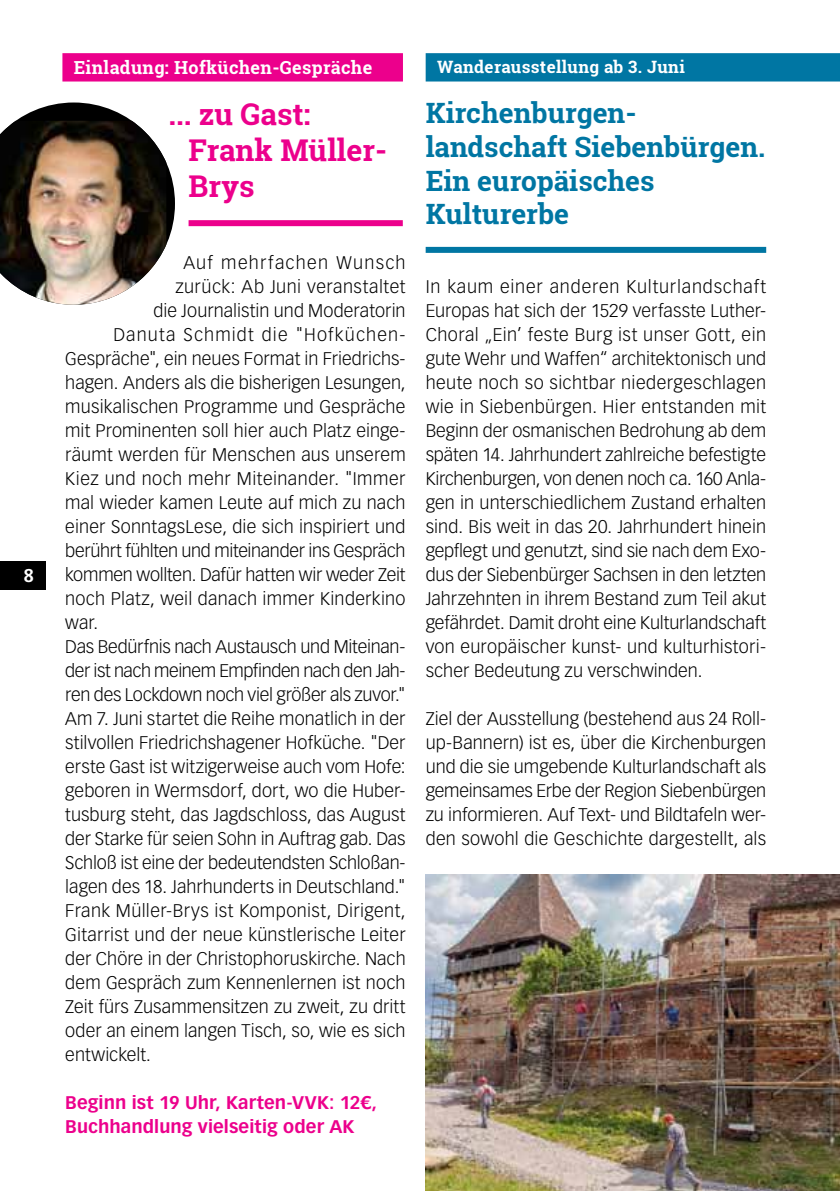
<style>
.page{position:relative;width:840px;height:1191px;background:#fff}
.page>*{position:absolute;margin:0;border:0;box-sizing:border-box;transform-origin:0 0}
.t1{font:700 30px/36px "Roboto Slab";color:#ec008c}
.t2{font:700 28px/33.6px "Roboto Slab";color:#0076a3}
.t3{font:300 18px/24px "Vectora LT Std";letter-spacing:.005em;color:#000;text-align:justify}
.t4{font:300 18px "Vectora LT Std";letter-spacing:-.02em;color:#000}
.t5{font:300 18px "Vectora LT Std";letter-spacing:-.015em;color:#000}
.t6{font:300 18px "Vectora LT Std";letter-spacing:.025em;color:#000}
.t7{font:700 18px/24px "Vectora LT Std";letter-spacing:.005em;color:#ec008c}
.t8{font:300 18px "Vectora LT Std";letter-spacing:-.025em;color:#000}
.t9{font:700 18px "Roboto Slab";letter-spacing:.02em;color:#fff}
.t10{font:300 18px "Vectora LT Std";letter-spacing:.065em;color:#000}
.t11{font:300 18px "Vectora LT Std";letter-spacing:.07em;color:#000}
.t12{font:700 18px "Vectora LT Std";color:#fff}
.t13{font:700 17px "Roboto Slab";letter-spacing:.02em;color:#fff}
</style>
<div class="page">
<img style="left:425px;top:874px;width:414px;height:317px">
<div style="left:425px;top:53px;width:414px;height:28px;background:#0076a3"></div>
<div style="left:188px;top:220px;width:214px;height:6px;background:#ec008c"></div>
<div style="left:62px;top:53px;width:341px;height:28px;background:#ec008c"></div>
<svg style="left:15px;top:102px;width:160px;height:144px"></svg>
<img style="left:0;top:121px;width:166px;height:184px">
<div style="left:425px;top:247px;width:340px;height:6px;background:#0076a3"></div>
<div style="left:0;top:561px;width:45px;height:28px;background:#000"></div>
<p class="t12" style="left:23px;top:565px;width:12px">8</p>
<p class="t9" style="left:74px;top:55px;width:300px">Einladung: Hofküchen-Gespräche</p>
<h1 class="t1" style="left:188px;top:96px;width:200px;text-indent:-20px">... zu Gast:<br>Frank Müller-<br>Brys</h1>
<p class="t11" style="left:183px;top:252px;width:223px">Auf mehrfachen Wunsch</p>
<p class="t6" style="left:175px;top:276px;width:232px">zurück: Ab Juni veranstaltet</p>
<p class="t3" style="left:153px;top:299px;width:254px">die Journalistin und Moderatorin</p>
<p class="t10" style="left:113px;top:324px;width:293px">Danuta Schmidt die "Hofküchen-</p>
<p class="t3" style="left:65px;top:347px;width:342px">Gespräche", ein neues Format in Friedrichs-</p>
<p class="t3" style="left:65px;top:371px;width:341px">hagen. Anders als die bisherigen Lesungen,</p>
<p class="t3" style="left:65px;top:395px;width:341px">musikalischen Programme und Gespräche</p>
<p class="t3" style="left:65px;top:419px;width:342px">mit Prominenten soll hier auch Platz einge-</p>
<p class="t3" style="left:65px;top:442px;width:342px">räumt werden für Menschen aus unserem</p>
<p class="t6" style="left:65px;top:468px;width:341px">Kiez und noch mehr Miteinander. "Immer</p>
<p class="t3" style="left:65px;top:490px;width:341px">mal wieder kamen Leute auf mich zu nach</p>
<p class="t3" style="left:65px;top:514px;width:341px">einer SonntagsLese, die sich inspiriert und</p>
<p class="t4" style="left:65px;top:540px;width:342px">berührt fühlten und miteinander ins Gespräch</p>
<p class="t5" style="left:65px;top:564px;width:341px">kommen wollten. Dafür hatten wir weder Zeit</p>
<p class="t3" style="left:65px;top:586px;width:341px">noch Platz, weil danach immer Kinderkino</p>
<p class="t3" style="left:65px;top:610px;width:34px">war.</p>
<p class="t5" style="left:65px;top:636px;width:342px">Das Bedürfnis nach Austausch und Miteinan-</p>
<p class="t8" style="left:65px;top:660px;width:342px">der ist nach meinem Empfinden nach den Jah-</p>
<p class="t4" style="left:65px;top:684px;width:341px">ren des Lockdown noch viel größer als zuvor."</p>
<p class="t3" style="left:65px;top:706px;width:341px">Am 7. Juni startet die Reihe monatlich in der</p>
<p class="t3" style="left:65px;top:730px;width:341px">stilvollen Friedrichshagener Hofküche. "Der</p>
<p class="t3" style="left:65px;top:754px;width:341px">erste Gast ist witzigerweise auch vom Hofe:</p>
<p class="t3" style="left:65px;top:778px;width:342px">geboren in Wermsdorf, dort, wo die Huber-</p>
<p class="t3" style="left:65px;top:802px;width:341px">tusburg steht, das Jagdschloss, das August</p>
<p class="t3" style="left:65px;top:826px;width:341px">der Starke für seien Sohn in Auftrag gab. Das</p>
<p class="t3" style="left:65px;top:850px;width:342px">Schloß ist eine der bedeutendsten Schloßan-</p>
<p class="t3" style="left:65px;top:874px;width:341px">lagen des 18. Jahrhunderts in Deutschland."</p>
<p class="t3" style="left:65px;top:898px;width:342px">Frank Müller-Brys ist Komponist, Dirigent,</p>
<p class="t3" style="left:65px;top:922px;width:342px">Gitarrist und der neue künstlerische Leiter</p>
<p class="t3" style="left:65px;top:946px;width:342px">der Chöre in der Christophoruskirche. Nach</p>
<p class="t3" style="left:65px;top:970px;width:341px">dem Gespräch zum Kennenlernen ist noch</p>
<p class="t3" style="left:65px;top:994px;width:342px">Zeit fürs Zusammensitzen zu zweit, zu dritt</p>
<p class="t3" style="left:65px;top:1018px;width:342px">oder an einem langen Tisch, so, wie es sich</p>
<p class="t3" style="left:65px;top:1042px;width:87px">entwickelt.</p>
<p class="t7" style="left:65px;top:1090px;width:313px">Beginn ist 19 Uhr, Karten-VVK: 12€,<br>Buchhandlung vielseitig oder AK</p>
<p class="t13" style="left:437px;top:56px;width:249px">Wanderausstellung ab 3. Juni</p>
<h2 class="t2" style="left:425px;top:96px;width:341px">Kirchenburgen&shy;landschaft Siebenbürgen.<br>Ein europäisches<br>Kulturerbe</h2>
<p class="t3" style="left:425px;top:275px;width:342px">In kaum einer anderen Kulturlandschaft Europas hat sich der 1529 verfasste Luther-Choral „Ein’ feste Burg ist unser Gott, ein gute Wehr und Waffen“ architektonisch und heute noch so sichtbar niedergeschlagen wie in Siebenbürgen. Hier entstanden mit Beginn der osmanischen Bedrohung ab dem späten 14. Jahrhundert zahlreiche befestigte Kirchenburgen, von denen noch ca. 160 Anla&shy;gen in unterschiedlichem Zustand erhalten sind. Bis weit in das 20. Jahrhundert hinein gepflegt und genutzt, sind sie nach dem Exo&shy;dus der Siebenbürger Sachsen in den letzten Jahrzehnten in ihrem Bestand zum Teil akut gefährdet. Damit droht eine Kulturlandschaft von europäischer kunst- und kulturhistori&shy;scher Bedeutung zu verschwinden.</p>
<p class="t3" style="left:425px;top:706px;width:342px">Ziel der Ausstellung (bestehend aus 24 Roll&shy;up-Bannern) ist es, über die Kirchenburgen und die sie umgebende Kulturlandschaft als gemeinsames Erbe der Region Siebenbürgen zu informieren. Auf Text- und Bildtafeln wer&shy;den sowohl die Geschichte dargestellt, als</p>
</div>
